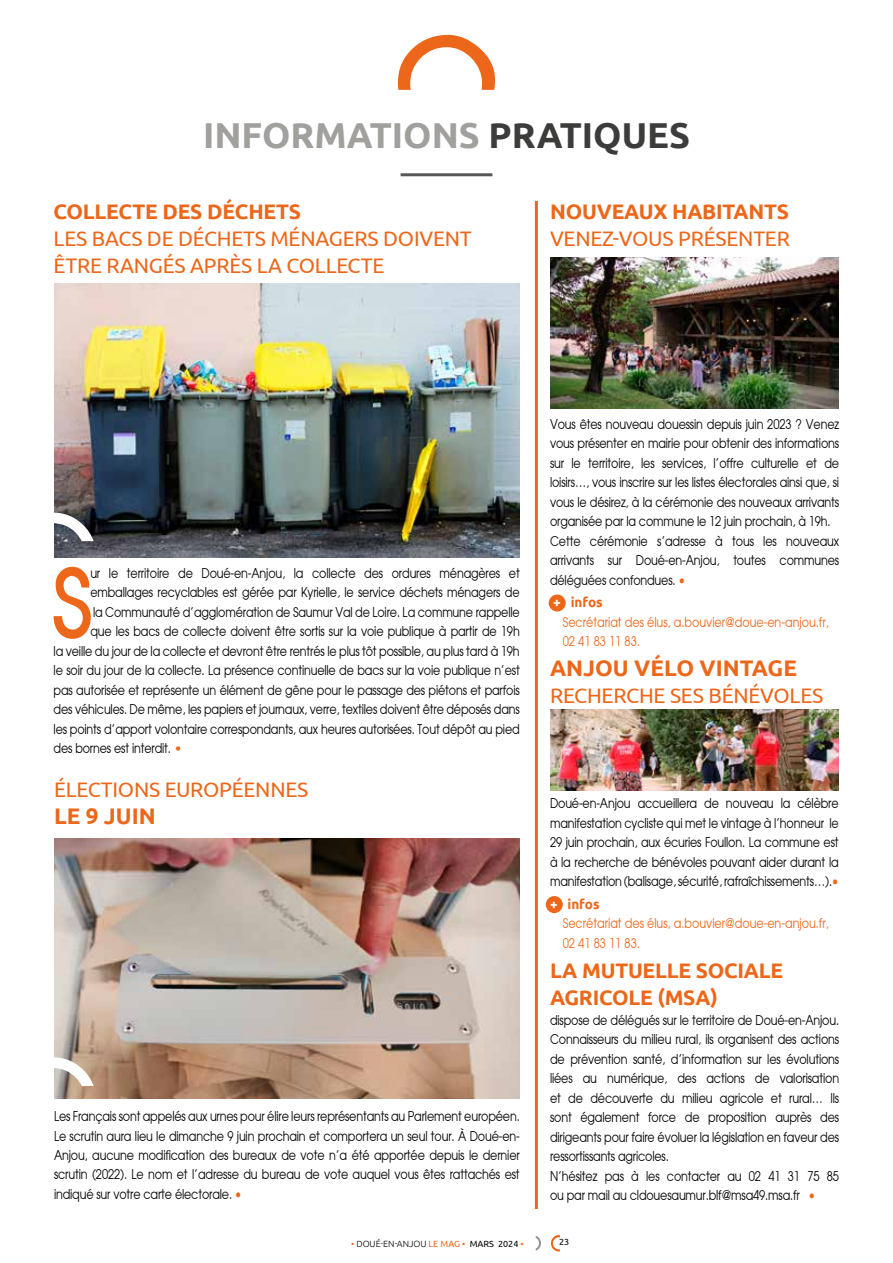
<style>
.page{position:relative;width:893px;height:1263px;background:#fff}
.page>*{position:absolute;margin:0;border:0;box-sizing:border-box;transform-origin:0 0}
.t1{font:700 condensed 92.55px "Atilla";color:#ec671a}
.t2{font:700 36px "Ubuntu";color:#a2a09d}
.t3{font:700 22.5px "Ubuntu";color:#ec671a}
.t4{font:21px/27px "Ubuntu";letter-spacing:-.01em;color:#ec671a}
.t5{font:700 21px/27px "Ubuntu";letter-spacing:-.01em;color:#ec671a}
.t6{font:13.5px/19.5px "Atilla Condensed Normal";letter-spacing:-.01em;color:#000;text-align:justify}
.t7{font:13.5px/19.5px "Atilla Condensed Normal";color:#ec671a}
.t8{font:700 13.5px "Ubuntu";color:#ec671a}
.t9{font:300 9px "Ubuntu";color:#000}
.t10{font:9px "Ubuntu";color:#000}
.s1{color:#3c3c3b}
.s2{font-family:"Booster Next FY";font-weight:500;font-size:18px;color:#ec671a}
.s3{color:#ec671a}
.s4{color:#fff}
.s5{font-weight:400;color:#ec671a}
.s6{font-weight:400}
</style>
<div class="page">
<div style="left:546px;top:896px;width:17px;height:17px;background:#ec671a;border-radius:50%"></div>
<div style="left:549px;top:594px;width:17px;height:17px;background:#ec671a;border-radius:50%"></div>
<img style="left:54px;top:839px;width:466px;height:259px">
<img style="left:54px;top:283px;width:466px;height:275px">
<img style="left:550px;top:258px;width:289px;height:151px">
<img style="left:550px;top:709px;width:289px;height:82px">
<svg style="left:536px;top:1236px;width:5px;height:15px"></svg>
<svg style="left:551px;top:1235px;width:9px;height:16px"></svg>
<svg style="left:398px;top:35px;width:97px;height:55px"></svg>
<hr style="left:401px;top:173px;width:91px;height:3px;background:#575756">
<hr style="left:535px;top:201px;width:3px;height:1008px;background:#ec671a">
<svg style="left:54px;top:1057px;width:40px;height:29px"></svg>
<svg style="left:54px;top:512px;width:40px;height:29px"></svg>
<h2 class="t2" style="left:203px;top:114px;width:488px">INFORMATIONS <span class="s1">PRATIQUES</span></h2>
<h3 class="t5" style="left:54px;top:198px;width:249px">COLLECTE DES DÉCHETS</h3>
<h3 class="t4" style="left:54px;top:225px;width:420px">LES BACS DE DÉCHETS MÉNAGERS DOIVENT<br>ÊTRE RANGÉS APRÈS LA COLLECTE</h3>
<h3 class="t5" style="left:550px;top:198px;width:241px">NOUVEAUX HABITANTS</h3>
<h3 class="t4" style="left:550px;top:225px;width:241px">VENEZ-VOUS PRÉSENTER</h3>
<h1 class="t1" style="left:53px;top:541px;width:40px">S</h1>
<p class="t6" style="left:90px;top:563px;width:431px">ur le territoire de Doué-en-Anjou, la collecte des ordures ménagères et</p>
<p class="t6" style="left:90px;top:582px;width:431px">emballages recyclables est gérée par Kyrielle, le service déchets ménagers de</p>
<p class="t6" style="left:93px;top:602px;width:428px">la Communauté d’agglomération de Saumur Val de Loire. La commune rappelle</p>
<p class="t6" style="left:90px;top:621px;width:431px">que les bacs de collecte doivent être sortis sur la voie publique à partir de 19h</p>
<p class="t6" style="left:54px;top:641px;width:467px">la veille du jour de la collecte et devront être rentrés le plus tôt possible, au plus tard à 19h</p>
<p class="t6" style="left:54px;top:660px;width:468px">le soir du jour de la collecte. La présence continuelle de bacs sur la voie publique n’est</p>
<p class="t6" style="left:54px;top:680px;width:468px">pas autorisée et représente un élément de gêne pour le passage des piétons et parfois</p>
<p class="t6" style="left:54px;top:699px;width:468px">des véhicules. De même, les papiers et journaux, verre, textiles doivent être déposés dans</p>
<p class="t6" style="left:54px;top:719px;width:468px">les points d’apport volontaire correspondants, aux heures autorisées. Tout dépôt au pied</p>
<p class="t6" style="left:54px;top:738px;width:131px">des bornes est interdit. <span class="s2">•</span></p>
<h3 class="t4" style="left:54px;top:775px;width:256px">ÉLECTIONS EUROPÉENNES</h3>
<h3 class="t3" style="left:54px;top:802px;width:103px">LE 9 JUIN</h3>
<p class="t6" style="left:54px;top:1106px;width:467px">Les Français sont appelés aux urnes pour élire leurs représentants au Parlement européen.<br>Le scrutin aura lieu le dimanche 9 juin prochain et comportera un seul tour. À Doué-en-Anjou, aucune modification des bureaux de vote n’a été apportée depuis le dernier scrutin (2022). Le nom et l’adresse du bureau de vote auquel vous êtes rattachés est indiqué sur votre carte électorale. <span class="s3">•</span></p>
<p class="t6" style="left:550px;top:414px;width:291px;text-align:left">Vous êtes nouveau douessin depuis juin 2023 ? Venez vous présenter en mairie pour obtenir des informations sur le territoire, les services, l’offre culturelle et de loisirs…, vous inscrire sur les listes électorales ainsi que, si vous le désirez, à la cérémonie des nouveaux arrivants organisée par la commune le 12 juin prochain, à 19h.<br>Cette cérémonie s'adresse à tous les nouveaux arrivants sur Doué-en-Anjou, toutes communes déléguées confondues. <span class="s3">•</span></p>
<p class="t8" style="left:553px;top:594px;width:51px"><span class="s4">+</span> infos</p>
<p class="t7" style="left:563px;top:611px;width:268px">Secrétariat des élus, a.bouvier@doue-en-anjou.fr,<br>02 41 83 11 83.</p>
<h3 class="t3" style="left:550px;top:654px;width:248px">ANJOU VÉLO VINTAGE</h3>
<h3 class="t4" style="left:550px;top:681px;width:275px">RECHERCHE SES BÉNÉVOLES</h3>
<p class="t6" style="left:550px;top:793px;width:290px">Doué-en-Anjou accueillera de nouveau la célèbre manifestation cycliste qui met le vintage à l’honneur le 29 juin prochain, aux écuries Foullon. La commune est à la recherche de bénévoles pouvant aider durant la manifestation (balisage, sécurité, rafraîchissements…).<span class="s3">•</span></p>
<p class="t8" style="left:550px;top:896px;width:51px"><span class="s4">+</span> infos</p>
<p class="t7" style="left:563px;top:913px;width:268px">Secrétariat des élus, a.bouvier@doue-en-anjou.fr,<br>02 41 83 11 83.</p>
<h3 class="t5" style="left:550px;top:957px;width:235px">LA MUTUELLE SOCIALE<br>AGRICOLE (MSA)</h3>
<p class="t6" style="left:550px;top:1010px;width:291px;text-align:left">dispose de délégués sur le territoire de Doué-en-Anjou.<br>Connaisseurs du milieu rural, ils organisent des actions de prévention santé, d’information sur les évolutions liées au numérique, des actions de valorisation et de découverte du milieu agricole et rural… Ils sont également force de proposition auprès des dirigeants pour faire évoluer la législation en faveur des ressortissants agricoles.<br>N’hésitez pas à les contacter au 02 41 31 75 85 ou par mail au cldouesaumur.blf@msa49.msa.fr <span class="s3">•</span></p>
<p class="t9" style="left:351px;top:1238px;width:174px"><span class="s5">•</span> DOUÉ-EN-ANJOU <span class="s5">LE MAG •</span> <span class="s6">MARS 2024</span> <span class="s5">•</span></p>
<p class="t10" style="left:559px;top:1237px;width:12px">23</p>
</div>
